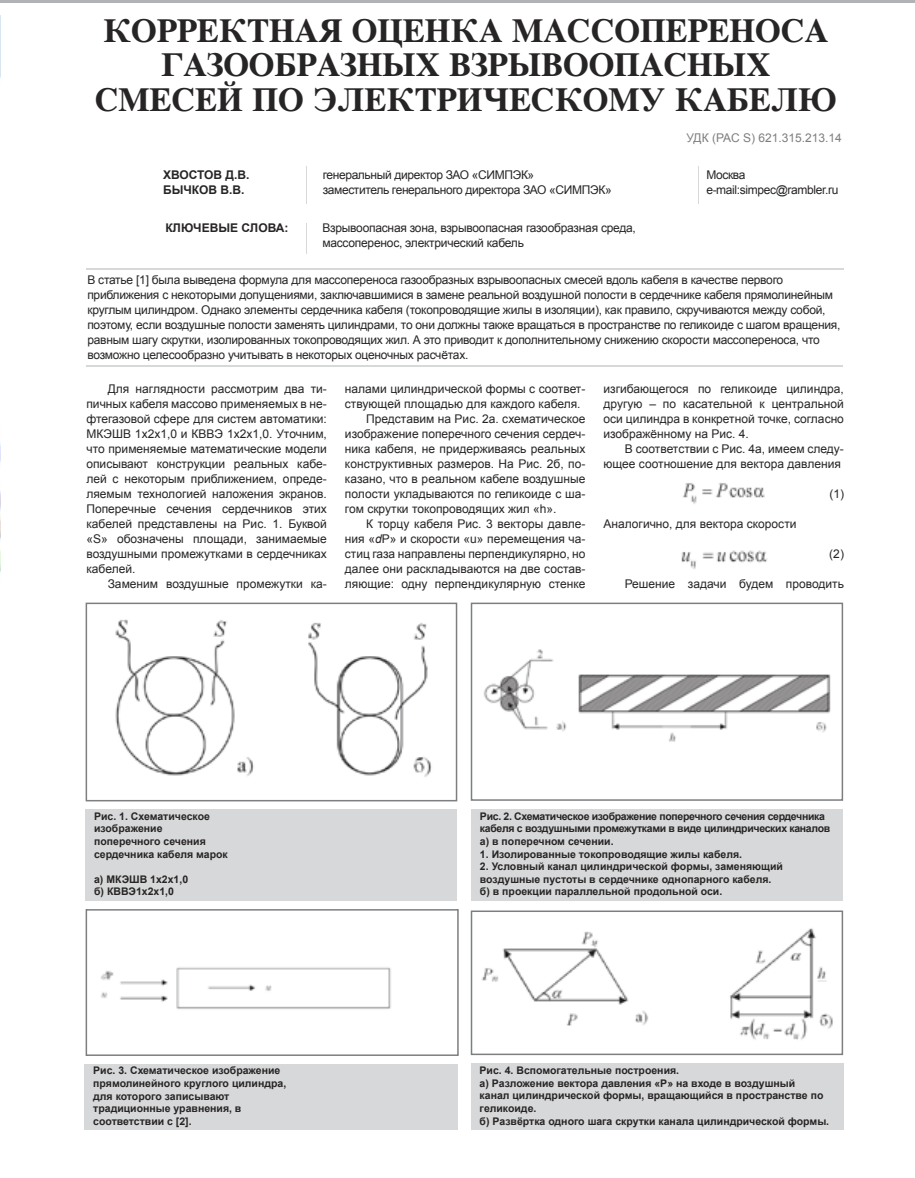
<style>
.page{position:relative;width:915px;height:1178px;background:#fff}
.page>*{position:absolute;margin:0;border:0;box-sizing:border-box;transform-origin:0 0}
.t1{font:700 33px/34.5px "CG Times";color:#272425;text-align:center}
.t2{font:12px/15px "Arial";letter-spacing:-.02em;color:#272425}
.t3{font:12px/15px "Arial";color:#272425;text-align:right}
.t4{font:700 12px/15px "Arial";color:#272425}
.t5{font:12px "Arial";color:#7c7e80}
.t6{font:700 10.5px/12.6px "Arial";color:#272425}
.t7{font:700 10.5px/12.6px "Arial";letter-spacing:-.03em;color:#272425}
.s1{font-style:italic}
</style>
<div class="page">
<hr style="left:0;top:0;width:914px;height:2px;background:#b1b2b5">
<hr style="left:306px;top:166px;width:1px;height:37px;background:#d7d8d9">
<hr style="left:698px;top:166px;width:1px;height:37px;background:#d7d8d9">
<hr style="left:87px;top:365px;width:755px;height:2px;background:#d7d8d9">
<hr style="left:87px;top:268px;width:756px;height:2px;background:#d7d8d9">
<hr style="left:306px;top:223px;width:1px;height:30px;background:#d7d8d9">
<img style="left:682px;top:483px;width:83px;height:21px">
<img style="left:681px;top:550px;width:87px;height:19px">
<svg style="left:86px;top:603px;width:371px;height:198px"></svg>
<svg style="left:470px;top:603px;width:372px;height:198px"></svg>
<svg style="left:86px;top:909px;width:372px;height:147px"></svg>
<svg style="left:470px;top:910px;width:372px;height:145px"></svg>
<div style="left:86px;top:809px;width:371px;height:15px;background:#d7d8d9"></div>
<div style="left:86px;top:822px;width:371px;height:15px;background:#d7d8d9"></div>
<div style="left:86px;top:834px;width:371px;height:15px;background:#d7d8d9"></div>
<div style="left:86px;top:847px;width:371px;height:15px;background:#d7d8d9"></div>
<div style="left:86px;top:860px;width:371px;height:15px;background:#d7d8d9"></div>
<div style="left:86px;top:872px;width:371px;height:15px;background:#d7d8d9"></div>
<div style="left:86px;top:885px;width:371px;height:15px;background:#d7d8d9"></div>
<div style="left:471px;top:809px;width:371px;height:15px;background:#d7d8d9"></div>
<div style="left:471px;top:822px;width:371px;height:15px;background:#d7d8d9"></div>
<div style="left:471px;top:834px;width:371px;height:15px;background:#d7d8d9"></div>
<div style="left:471px;top:847px;width:371px;height:15px;background:#d7d8d9"></div>
<div style="left:471px;top:860px;width:371px;height:15px;background:#d7d8d9"></div>
<div style="left:471px;top:872px;width:371px;height:15px;background:#d7d8d9"></div>
<div style="left:471px;top:885px;width:371px;height:15px;background:#d7d8d9"></div>
<div style="left:85px;top:1064px;width:373px;height:15px;background:#d7d8d9"></div>
<div style="left:85px;top:1077px;width:373px;height:15px;background:#d7d8d9"></div>
<div style="left:85px;top:1089px;width:373px;height:15px;background:#d7d8d9"></div>
<div style="left:85px;top:1102px;width:373px;height:15px;background:#d7d8d9"></div>
<div style="left:85px;top:1114px;width:373px;height:15px;background:#d7d8d9"></div>
<div style="left:471px;top:1064px;width:372px;height:15px;background:#d7d8d9"></div>
<div style="left:471px;top:1076px;width:372px;height:15px;background:#d7d8d9"></div>
<div style="left:471px;top:1089px;width:372px;height:15px;background:#d7d8d9"></div>
<div style="left:471px;top:1102px;width:372px;height:15px;background:#d7d8d9"></div>
<div style="left:471px;top:1114px;width:372px;height:15px;background:#d7d8d9"></div>
<img style="left:0;top:16px;width:1px;height:557px">
<h1 class="t1" style="left:95px;top:13px;width:743px">КОРРЕКТНАЯ ОЦЕНКА МАССОПЕРЕНОСА<br>ГАЗООБРАЗНЫХ ВЗРЫВООПАСНЫХ<br>СМЕСЕЙ ПО ЭЛЕКТРИЧЕСКОМУ КАБЕЛЮ</h1>
<p class="t5" style="left:686px;top:130px;width:157px">УДК (РАС S) 621.315.213.14</p>
<p class="t4" style="left:163px;top:168px;width:88px">ХВОСТОВ Д.В.<br>БЫЧКОВ В.В.</p>
<p class="t2" style="left:322px;top:167px;width:290px">генеральный директор ЗАО «СИМПЭК»<br>заместитель генерального директора ЗАО «СИМПЭК»</p>
<p class="t2" style="left:706px;top:167px;width:133px">Москва e-mail:simpec@rambler.ru</p>
<p class="t4" style="left:165px;top:221px;width:124px">КЛЮЧЕВЫЕ СЛОВА:</p>
<p class="t2" style="left:322px;top:220px;width:315px">Взрывоопасная зона, взрывоопасная газообразная среда, массоперенос, электрический кабель</p>
<p class="t2" style="left:87px;top:272px;width:754px">В статье [1] была выведена формула для массопереноса газообразных взрывоопасных смесей вдоль кабеля в качестве первого приближения с некоторыми допущениями, заключавшимися в замене реальной воздушной полости в сердечнике кабеля прямолинейным круглым цилиндром. Однако элементы сердечника кабеля (токопроводящие жилы в изоляции), как правило, скручиваются между собой, поэтому, если воздушные полости заменять цилиндрами, то они должны также вращаться в пространстве по геликоиде с шагом вращения, равным шагу скрутки, изолированных токопроводящих жил. А это приводит к дополнительному снижению скорости массопереноса, что возможно целесообразно учитывать в некоторых оценочных расчётах.</p>
<p class="t2" style="left:86px;top:381px;width:242px;text-align:justify;text-indent:21px">Для наглядности рассмотрим два ти&shy;пичных кабеля массово применяемых в не&shy;фтегазовой сфере для систем автоматики:<br>МКЭШВ 1х2х1,0 и КВВЭ 1х2х1,0. Уточним, что применяемые математические модели описывают конструкции реальных кабе&shy;лей с некоторым приближением, опреде&shy;ляемым технологией наложения экранов.<br>Поперечные сечения сердечников этих кабелей представлены на Рис. 1. Буквой «S» обозначены площади, занимаемые воздушными промежутками в сердечниках кабелей.</p>
<p class="t3" style="left:108px;top:576px;width:221px">Заменим воздушные промежутки ка-</p>
<p class="t3" style="left:345px;top:381px;width:242px">налами цилиндрической формы с соответ-</p>
<p class="t3" style="left:345px;top:396px;width:237px">ствующей площадью для каждого кабеля.</p>
<p class="t3" style="left:366px;top:411px;width:220px">Представим на Рис. 2а. схематическое</p>
<p class="t3" style="left:345px;top:426px;width:242px">изображение поперечного сечения сердеч-</p>
<p class="t3" style="left:345px;top:441px;width:242px">ника кабеля, не придерживаясь реальных</p>
<p class="t3" style="left:345px;top:456px;width:242px">конструктивных размеров. На Рис. 2б, по-</p>
<p class="t3" style="left:345px;top:471px;width:242px">казано, что в реальном кабеле воздушные</p>
<p class="t3" style="left:345px;top:486px;width:242px">полости укладываются по геликоиде с ша-</p>
<p class="t3" style="left:345px;top:501px;width:213px">гом скрутки токопроводящих жил «h».</p>
<p class="t3" style="left:366px;top:516px;width:221px">К торцу кабеля Рис. 3 векторы давле-</p>
<p class="t3" style="left:345px;top:531px;width:242px">ния «<span class="s1">d</span>P» и скорости «u» перемещения ча-</p>
<p class="t3" style="left:345px;top:546px;width:242px">стиц газа направлены перпендикулярно, но</p>
<p class="t3" style="left:345px;top:561px;width:242px">далее они раскладываются на две состав-</p>
<p class="t3" style="left:345px;top:576px;width:242px">ляющие: одну перпендикулярную стенке</p>
<p class="t2" style="left:603px;top:381px;width:242px;text-align:justify">изгибающегося по геликоиде цилиндра, другую – по касательной к центральной оси цилиндра в конкретной точке, согласно изображённому на Рис. 4.</p>
<p class="t3" style="left:603px;top:441px;width:242px">В соответствии с Рис. 4а, имеем следу&shy;ющее соотношение для вектора давления</p>
<p class="t2" style="left:829px;top:486px;width:16px">(1)</p>
<p class="t3" style="left:603px;top:516px;width:194px">Аналогично, для вектора скорости</p>
<p class="t2" style="left:829px;top:546px;width:16px">(2)</p>
<p class="t3" style="left:624px;top:576px;width:221px">Решение задачи будем проводить</p>
<p class="t6" style="left:94px;top:810px;width:135px">Рис. 1. Схематическое изображение поперечного сечения сердечника кабеля марок</p>
<p class="t6" style="left:94px;top:873px;width:96px">а) МКЭШВ 1х2х1,0 б) КВВЭ1х2х1,0</p>
<p class="t7" style="left:480px;top:810px;width:352px">Рис. 2. Схематическое изображение поперечного сечения сердечника кабеля с воздушными промежутками в виде цилиндрических каналов а) в поперечном сечении.</p>
<p class="t6" style="left:480px;top:848px;width:264px">1. Изолированные токопроводящие жилы кабеля.</p>
<p class="t6" style="left:480px;top:860px;width:304px">2. Условный канал цилиндрической формы, заменяющий воздушные пустоты в сердечнике однопарного кабеля. б) в проекции параллельной продольной оси.</p>
<p class="t6" style="left:93px;top:1065px;width:194px">Рис. 3. Схематическое изображение прямолинейного круглого цилиндра, для которого записывают традиционные уравнения, в соответствии с [2].</p>
<p class="t6" style="left:479px;top:1064px;width:351px">Рис. 4. Вспомогательные построения.<br>а) Разложение вектора давления «Р» на входе в воздушный<br>канал цилиндрической формы, вращающийся в пространстве по геликоиде.<br>б) Развёртка одного шага скрутки канала цилиндрической формы.</p>
</div>
